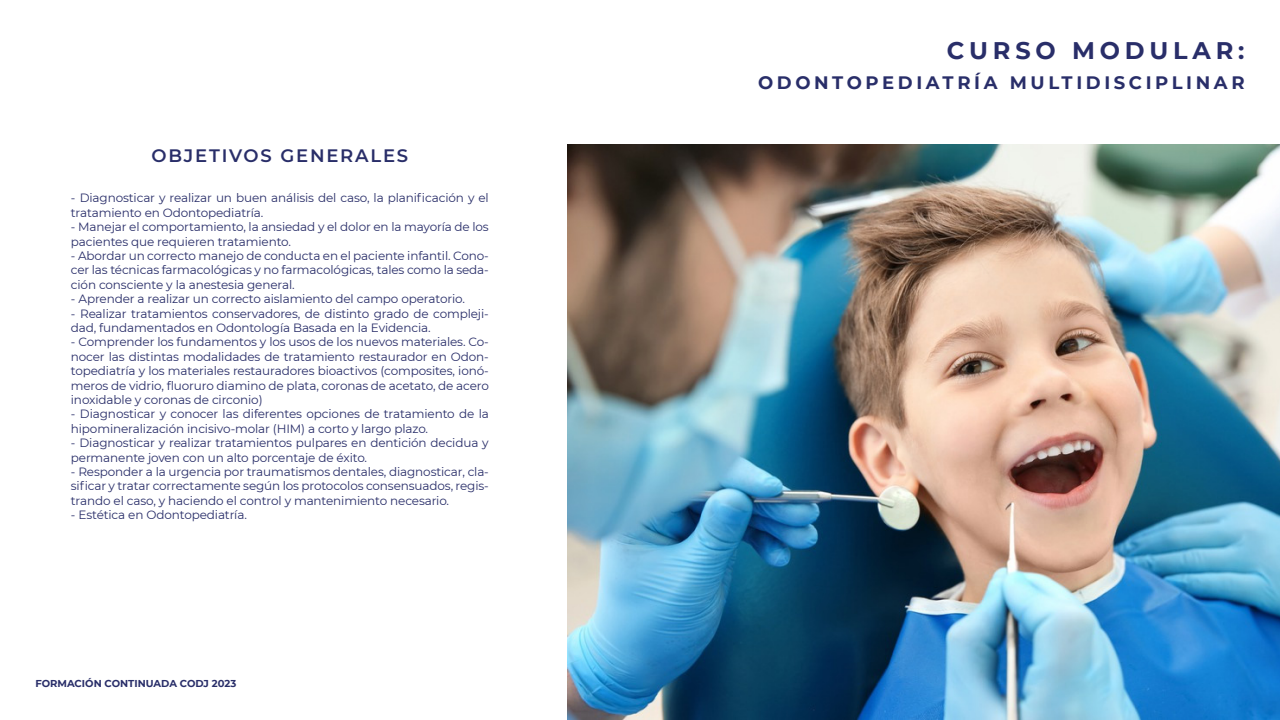
<style>
.page{position:relative;width:1280px;height:720px;background:#fff}
.page>*{position:absolute;margin:0;border:0;box-sizing:border-box;transform-origin:0 0}
.TÍTULOS{font:700 24px "Montserrat";letter-spacing:.2em;color:#292e69}
.TÍTULOS-2{font:700 18px "Montserrat";letter-spacing:.2em;color:#292e69}
.SUBTÍTULOS{font:600 18px "Montserrat";letter-spacing:.1em;color:#292e69}
.TEXTO{font:12px/14.4px "Montserrat";letter-spacing:-.01em;color:#292e69}
.t1{font:700 10px "Montserrat";color:#292e69}
</style>
<div class="page">
<img style="left:568px;top:145px;width:712px;height:575px">
<p class="SUBTÍTULOS" style="left:151px;top:143px;width:258px">OBJETIVOS GENERALES</p>
<p class="TEXTO" style="left:71px;top:190px;width:419px">- Diagnosticar y realizar un buen análisis del caso, la planificación y el tratamiento en Odontopediatría.</p>
<p class="TEXTO" style="left:71px;top:219px;width:419px">- Manejar el comportamiento, la ansiedad y el dolor en la mayoría de los pacientes que requieren tratamiento.</p>
<p class="TEXTO" style="left:71px;top:248px;width:419px;text-align:justify">- Abordar un correcto manejo de conducta en el paciente infantil. Cono&shy;cer las técnicas farmacológicas y no farmacológicas, tales como la seda&shy;ción consciente y la anestesia general.</p>
<p class="TEXTO" style="left:71px;top:291px;width:396px">- Aprender a realizar un correcto aislamiento del campo operatorio.</p>
<p class="TEXTO" style="left:71px;top:306px;width:419px">- Realizar tratamientos conservadores, de distinto grado de compleji&shy;dad, fundamentados en Odontología Basada en la Evidencia.</p>
<p class="TEXTO" style="left:71px;top:334px;width:419px;text-align:justify">- Comprender los fundamentos y los usos de los nuevos materiales. Co&shy;nocer las distintas modalidades de tratamiento restaurador en Odon&shy;topediatría y los materiales restauradores bioactivos (composites, ionó&shy;meros de vidrio, fluoruro diamino de plata, coronas de acetato, de acero inoxidable y coronas de circonio)</p>
<p class="TEXTO" style="left:71px;top:406px;width:419px">- Diagnosticar y conocer las diferentes opciones de tratamiento de la hipomineralización incisivo-molar (HIM) a corto y largo plazo.</p>
<p class="TEXTO" style="left:71px;top:435px;width:419px">- Diagnosticar y realizar tratamientos pulpares en dentición decidua y permanente joven con un alto porcentaje de éxito.</p>
<p class="TEXTO" style="left:71px;top:464px;width:419px;text-align:justify">- Responder a la urgencia por traumatismos dentales, diagnosticar, cla&shy;sificar y tratar correctamente según los protocolos consensuados, regis&shy;trando el caso, y haciendo el control y mantenimiento necesario.</p>
<p class="TEXTO" style="left:71px;top:507px;width:178px">- Estética en Odontopediatría.</p>
<p class="t1" style="left:35px;top:677px;width:202px">FORMACIÓN CONTINUADA CODJ 2023</p>
<p class="TÍTULOS" style="left:947px;top:33px;width:299px">CURSO MODULAR:</p>
<p class="TÍTULOS-2" style="left:758px;top:69px;width:488px">ODONTOPEDIATRÍA MULTIDISCIPLINAR</p>
</div>
